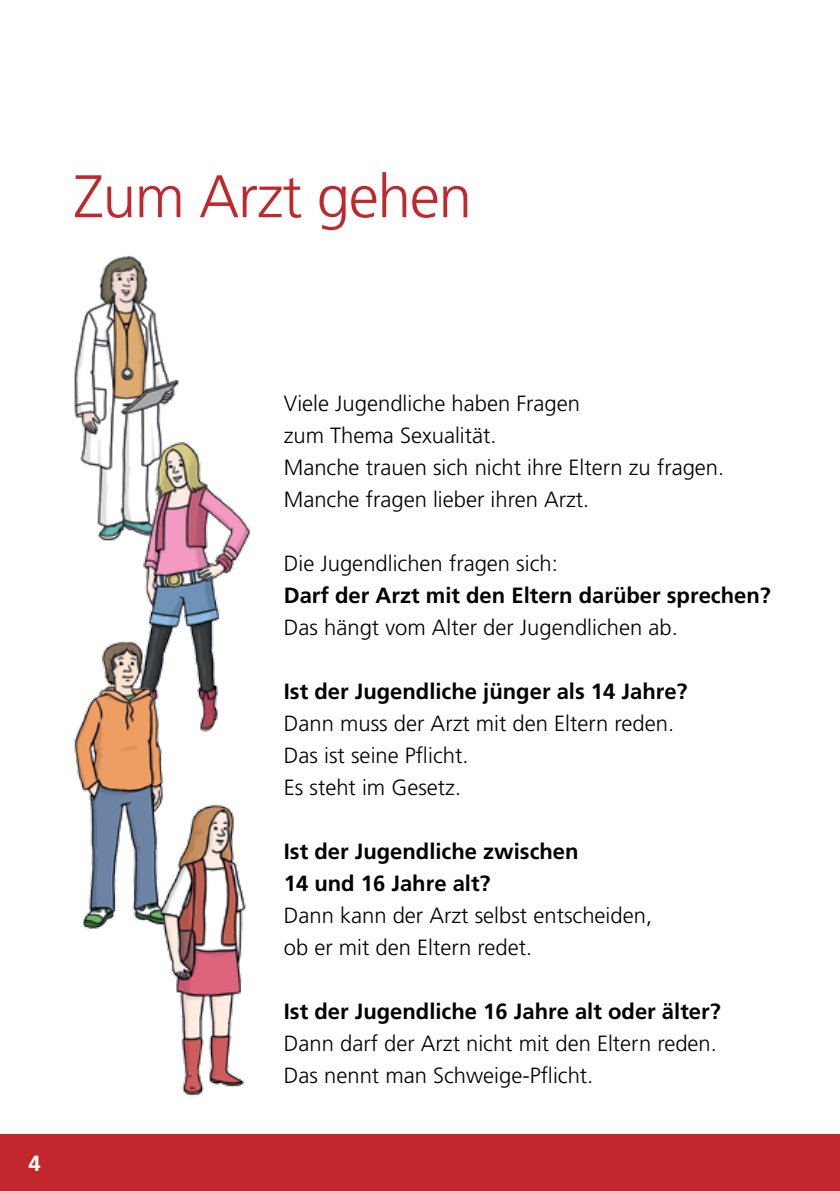
<style>
.page{position:relative;width:840px;height:1191px;background:#fff}
.page>*{position:absolute;margin:0;border:0;box-sizing:border-box;transform-origin:0 0}
.t1{font:300 60px "Frutiger";letter-spacing:-.02em;color:#c1272d}
.t2{font:300 22px/32px "Frutiger";color:#000}
.t3{font:700 22px/32px "Frutiger";color:#000}
.t4{font:700 22px "Frutiger";color:#fff}
</style>
<div class="page">
<img style="left:74px;top:255px;width:105px;height:286px">
<div style="left:0;top:1134px;width:839px;height:57px;background:#c1272d"></div>
<img style="left:111px;top:435px;width:140px;height:297px">
<img style="left:74px;top:632px;width:108px;height:297px">
<img style="left:159px;top:798px;width:87px;height:299px">
<h1 class="t1" style="left:74px;top:162px;width:399px">Zum Arzt gehen</h1>
<p class="t4" style="left:28px;top:1150px;width:14px">4</p>
<p class="t2" style="left:283px;top:387px;width:442px">Viele Jugendliche haben Fragen<br>zum Thema Sexualität.<br>Manche trauen sich nicht ihre Eltern zu fragen.<br>Manche fragen lieber ihren Arzt.</p>
<p class="t2" style="left:283px;top:547px;width:275px">Die Jugendlichen fragen sich:</p>
<p class="t3" style="left:283px;top:579px;width:488px">Darf der Arzt mit den Eltern darüber sprechen?</p>
<p class="t2" style="left:283px;top:611px;width:395px">Das hängt vom Alter der Jugendlichen ab.</p>
<p class="t3" style="left:283px;top:675px;width:405px">Ist der Jugendliche jünger als 14 Jahre?</p>
<p class="t2" style="left:283px;top:707px;width:391px">Dann muss der Arzt mit den Eltern reden.<br>Das ist seine Pflicht.<br>Es steht im Gesetz.</p>
<p class="t3" style="left:283px;top:835px;width:296px">Ist der Jugendliche zwischen<br>14 und 16 Jahre alt?</p>
<p class="t2" style="left:283px;top:899px;width:369px">Dann kann der Arzt selbst entscheiden, ob er mit den Eltern redet.</p>
<p class="t3" style="left:283px;top:995px;width:438px">Ist der Jugendliche 16 Jahre alt oder älter?</p>
<p class="t2" style="left:283px;top:1027px;width:434px">Dann darf der Arzt nicht mit den Eltern reden.<br>Das nennt man Schweige-Pflicht.</p>
</div>
